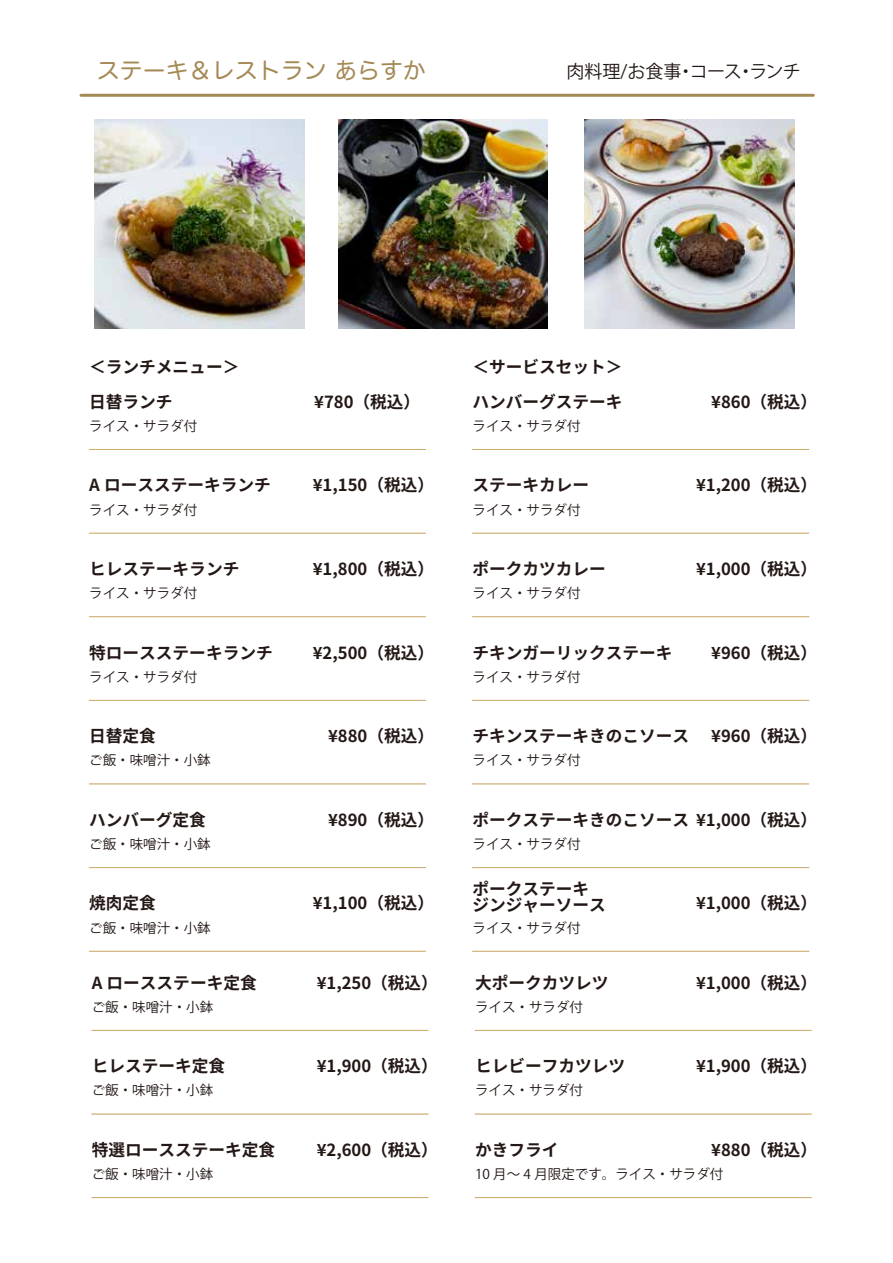
<style>
.page{position:relative;width:893px;height:1263px;background:#fff}
.page>*{position:absolute;margin:0;border:0;box-sizing:border-box;transform-origin:0 0}
.t1{font:22.95px "Hira Maru Pro W4";color:#a58955}
.t2{font:18px "Koz Go Pr 6 N";letter-spacing:-.015em;color:#221815}
.t3{font:700 16.65px/16.5px "Source Han Sans JP";color:#231815}
.t4{font:13.5px "Koz Go Pr 6 N";color:#221815}
</style>
<div class="page">
<hr style="left:89px;top:449px;width:337px;height:1px;background:#cdab6b">
<hr style="left:89px;top:533px;width:337px;height:1px;background:#cdab6b">
<hr style="left:89px;top:784px;width:337px;height:1px;background:#cdab6b">
<hr style="left:89px;top:700px;width:337px;height:1px;background:#cdab6b">
<hr style="left:92px;top:1030px;width:336px;height:1px;background:#cdab6b">
<hr style="left:92px;top:1114px;width:336px;height:1px;background:#cdab6b">
<hr style="left:92px;top:1197px;width:336px;height:1px;background:#cdab6b">
<hr style="left:89px;top:616px;width:337px;height:1px;background:#cdab6b">
<hr style="left:89px;top:951px;width:337px;height:1px;background:#cdab6b">
<hr style="left:89px;top:867px;width:337px;height:1px;background:#cdab6b">
<hr style="left:472px;top:449px;width:337px;height:1px;background:#cdab6b">
<hr style="left:472px;top:533px;width:337px;height:1px;background:#cdab6b">
<hr style="left:472px;top:784px;width:337px;height:1px;background:#cdab6b">
<hr style="left:472px;top:700px;width:337px;height:1px;background:#cdab6b">
<hr style="left:475px;top:1030px;width:336px;height:1px;background:#cdab6b">
<hr style="left:475px;top:1114px;width:336px;height:1px;background:#cdab6b">
<hr style="left:475px;top:1197px;width:336px;height:1px;background:#cdab6b">
<hr style="left:472px;top:616px;width:337px;height:1px;background:#cdab6b">
<hr style="left:472px;top:951px;width:337px;height:1px;background:#cdab6b">
<hr style="left:472px;top:867px;width:337px;height:1px;background:#cdab6b">
<hr style="left:81px;top:94px;width:732px;height:3px;background:#a58955">
<img style="left:585px;top:119px;width:209px;height:209px">
<img style="left:338px;top:119px;width:209px;height:209px">
<img style="left:95px;top:119px;width:209px;height:209px">
<h1 class="t1" style="left:97px;top:51px;width:331px">ステーキ＆レストラン あらすか</h1>
<p class="t2" style="left:566px;top:61px;width:236px">肉料理/お食事・コース・ランチ</p>
<p class="t3" style="left:89px;top:359px;width:152px">＜ランチメニュー＞</p>
<p class="t3" style="left:472px;top:359px;width:152px">＜サービスセット＞</p>
<p class="t3" style="left:89px;top:394px;width:85px">日替ランチ</p>
<p class="t3" style="left:314px;top:394px;width:107px">¥780（税込）</p>
<p class="t3" style="left:472px;top:394px;width:152px">ハンバーグステーキ</p>
<p class="t3" style="left:711px;top:394px;width:107px">¥860（税込）</p>
<p class="t4" style="left:89px;top:418px;width:109px">ライス・サラダ付</p>
<p class="t4" style="left:472px;top:418px;width:109px">ライス・サラダ付</p>
<p class="t3" style="left:89px;top:477px;width:183px">A ロースステーキランチ</p>
<p class="t3" style="left:313px;top:477px;width:123px">¥1,150（税込）</p>
<p class="t4" style="left:89px;top:502px;width:109px">ライス・サラダ付</p>
<p class="t3" style="left:472px;top:477px;width:118px">ステーキカレー</p>
<p class="t3" style="left:696px;top:477px;width:123px">¥1,200（税込）</p>
<p class="t4" style="left:472px;top:502px;width:109px">ライス・サラダ付</p>
<p class="t3" style="left:89px;top:561px;width:152px">ヒレステーキランチ</p>
<p class="t3" style="left:313px;top:561px;width:123px">¥1,800（税込）</p>
<p class="t4" style="left:89px;top:586px;width:109px">ライス・サラダ付</p>
<p class="t3" style="left:472px;top:561px;width:135px">ポークカツカレー</p>
<p class="t3" style="left:696px;top:561px;width:123px">¥1,000（税込）</p>
<p class="t4" style="left:472px;top:586px;width:109px">ライス・サラダ付</p>
<p class="t3" style="left:89px;top:644px;width:185px">特ロースステーキランチ</p>
<p class="t3" style="left:313px;top:644px;width:123px">¥2,500（税込）</p>
<p class="t4" style="left:89px;top:669px;width:109px">ライス・サラダ付</p>
<p class="t3" style="left:472px;top:644px;width:202px">チキンガーリックステーキ</p>
<p class="t3" style="left:711px;top:644px;width:107px">¥960（税込）</p>
<p class="t4" style="left:472px;top:669px;width:109px">ライス・サラダ付</p>
<p class="t3" style="left:89px;top:728px;width:68px">日替定食</p>
<p class="t3" style="left:328px;top:728px;width:107px">¥880（税込）</p>
<p class="t4" style="left:89px;top:753px;width:123px">ご飯・味噌汁・小鉢</p>
<p class="t3" style="left:472px;top:728px;width:218px">チキンステーキきのこソース</p>
<p class="t3" style="left:711px;top:728px;width:107px">¥960（税込）</p>
<p class="t4" style="left:472px;top:753px;width:109px">ライス・サラダ付</p>
<p class="t3" style="left:89px;top:812px;width:118px">ハンバーグ定食</p>
<p class="t3" style="left:328px;top:812px;width:107px">¥890（税込）</p>
<p class="t4" style="left:89px;top:836px;width:123px">ご飯・味噌汁・小鉢</p>
<p class="t3" style="left:472px;top:812px;width:346px">ポークステーキきのこソース ¥1,000（税込）</p>
<p class="t4" style="left:472px;top:836px;width:109px">ライス・サラダ付</p>
<p class="t3" style="left:89px;top:895px;width:68px">焼肉定食</p>
<p class="t3" style="left:313px;top:895px;width:123px">¥1,100（税込）</p>
<p class="t4" style="left:89px;top:920px;width:123px">ご飯・味噌汁・小鉢</p>
<p class="t3" style="left:472px;top:881px;width:135px">ポークステーキジンジャーソース</p>
<p class="t4" style="left:472px;top:920px;width:109px">ライス・サラダ付</p>
<p class="t3" style="left:696px;top:895px;width:123px">¥1,000（税込）</p>
<p class="t3" style="left:92px;top:974px;width:166px">A ロースステーキ定食</p>
<p class="t3" style="left:317px;top:974px;width:123px">¥1,250（税込）</p>
<p class="t4" style="left:92px;top:999px;width:123px">ご飯・味噌汁・小鉢</p>
<p class="t3" style="left:475px;top:974px;width:135px">大ポークカツレツ</p>
<p class="t3" style="left:696px;top:974px;width:123px">¥1,000（税込）</p>
<p class="t4" style="left:475px;top:999px;width:109px">ライス・サラダ付</p>
<p class="t3" style="left:92px;top:1058px;width:135px">ヒレステーキ定食</p>
<p class="t3" style="left:317px;top:1058px;width:123px">¥1,900（税込）</p>
<p class="t4" style="left:92px;top:1083px;width:123px">ご飯・味噌汁・小鉢</p>
<p class="t3" style="left:475px;top:1058px;width:152px">ヒレビーフカツレツ</p>
<p class="t3" style="left:696px;top:1058px;width:123px">¥1,900（税込）</p>
<p class="t4" style="left:475px;top:1083px;width:109px">ライス・サラダ付</p>
<p class="t3" style="left:92px;top:1142px;width:185px">特選ロースステーキ定食</p>
<p class="t3" style="left:317px;top:1142px;width:123px">¥2,600（税込）</p>
<p class="t4" style="left:92px;top:1166px;width:123px">ご飯・味噌汁・小鉢</p>
<p class="t3" style="left:475px;top:1142px;width:85px">かきフライ</p>
<p class="t3" style="left:711px;top:1142px;width:107px">¥880（税込）</p>
<p class="t4" style="left:475px;top:1166px;width:250px">10 月～ 4 月限定です。ライス・サラダ付</p>
</div>
